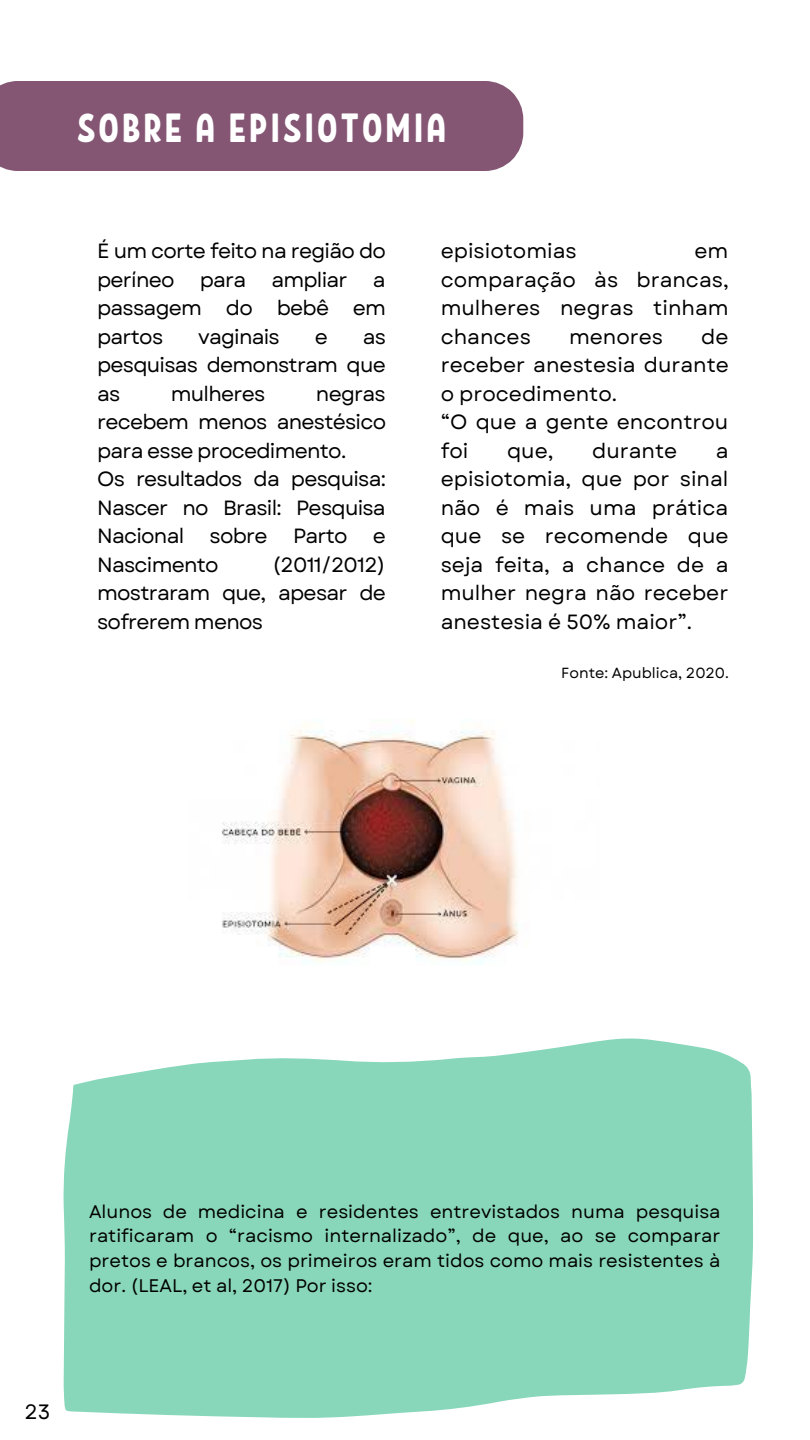
<style>
.page{position:relative;width:810px;height:1440px;background:#fff}
.page>*{position:absolute;margin:0;border:0;box-sizing:border-box;transform-origin:0 0}
.t1{font:40.6px "RF Krabuler";letter-spacing:.06em;color:#fff}
.t2{font:20.8px "Garet";color:#000}
.t3{font:20.6px/28.5px "Garet";letter-spacing:-.035em;color:#000;text-align:justify}
.t4{font:20.6px/28.5px "Garet";color:#000}
.t5{font:18.2px/24.8px "Garet";color:#000;text-align:justify}
.t6{font:14.7px "Garet";color:#000}
</style>
<div class="page">
<div style="left:0;top:81px;width:523px;height:90px;background:#845673"></div>
<img style="left:221px;top:719px;width:297px;height:244px">
<svg style="left:63px;top:1038px;width:690px;height:380px;background:#92dac0"></svg>
<h1 class="t1" style="left:77px;top:101px;width:371px">SOBRE A EPISIOTOMIA</h1>
<p class="t3" style="left:97px;top:237px;width:291px">É um corte feito na região do períneo para ampliar a passagem do bebê em partos</p>
<p class="t3" style="left:198px;top:323px;width:83px">vaginais</p>
<p class="t3" style="left:315px;top:323px;width:15px">e</p>
<p class="t3" style="left:97px;top:323px;width:290px;text-indent:266px">as pesquisas demonstram que as</p>
<p class="t3" style="left:171px;top:380px;width:96px">mulheres</p>
<p class="t3" style="left:97px;top:380px;width:291px;text-align:left;text-indent:219px">negras recebem menos anestésico para esse procedimento.<br>Os resultados da pesquisa:<br>Nascer no Brasil: Pesquisa<br>Nacional sobre Parto e<br>Nascimento</p>
<p class="t3" style="left:97px;top:551px;width:290px;text-indent:175px">(2011/2012) mostraram que, apesar de sofrerem menos</p>
<p class="t4" style="left:441px;top:237px;width:138px">episiotomias</p>
<p class="t3" style="left:441px;top:237px;width:290px;text-indent:254px">em comparação às brancas, mulheres negras tinham chances</p>
<p class="t4" style="left:441px;top:323px;width:290px;text-indent:261px">de receber anestesia durante o procedimento.<br>“O que a gente encontrou foi</p>
<p class="t4" style="left:569px;top:323px;width:96px">menores</p>
<p class="t3" style="left:507px;top:437px;width:48px">que,</p>
<p class="t4" style="left:592px;top:437px;width:87px">durante</p>
<p class="t3" style="left:441px;top:437px;width:289px;text-indent:275px">a episiotomia, que por sinal não é mais uma prática que se recomende que seja feita, a chance de a mulher negra não receber anestesia é 50% maior”.</p>
<p class="t6" style="left:561px;top:662px;width:169px">Fonte: Apublica, 2020.</p>
<p class="t5" style="left:89px;top:1199px;width:633px">Alunos de medicina e residentes entrevistados numa pesquisa ratificaram o “racismo internalizado”, de que, ao se comparar pretos e brancos, os primeiros eram tidos como mais resistentes à dor. (LEAL, et al, 2017) Por isso:</p>
<p class="t2" style="left:24px;top:1397px;width:27px">23</p>
</div>
